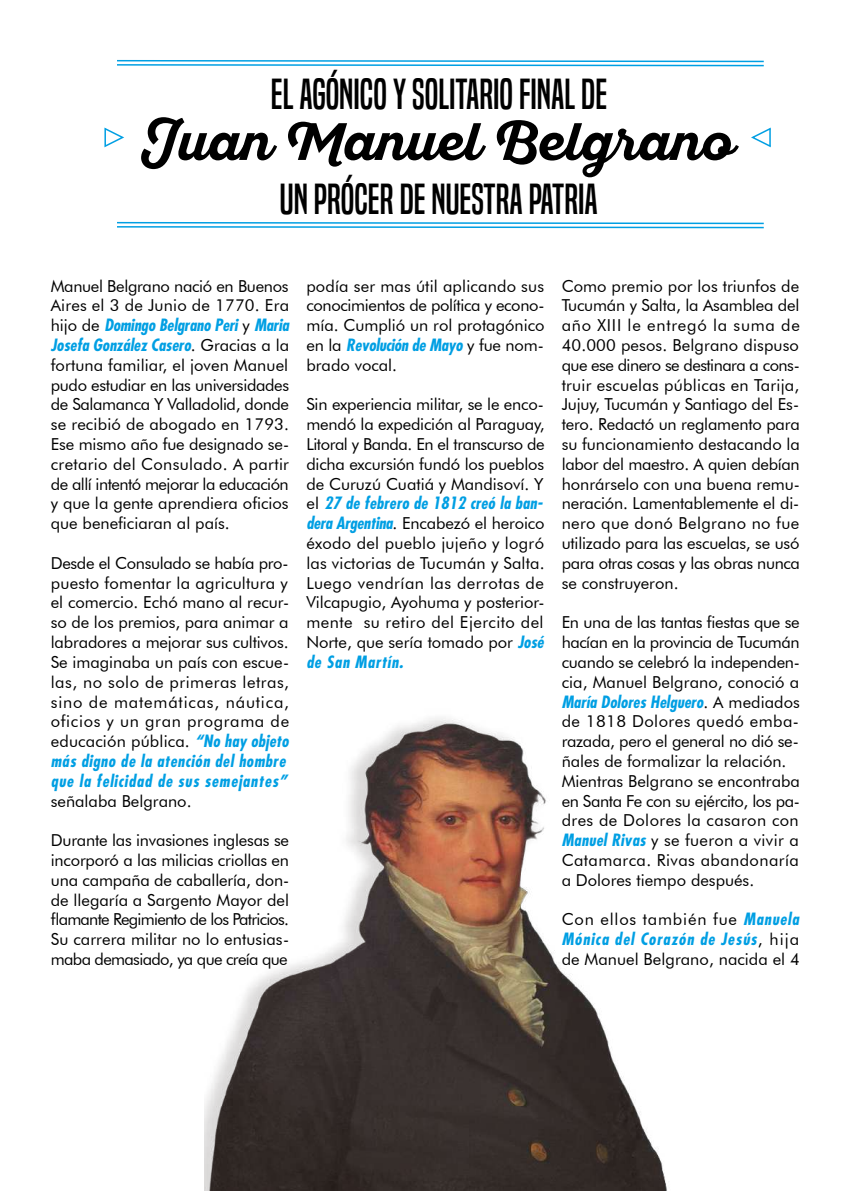
<style>
.page{position:relative;width:851px;height:1191px;background:#fff}
.page>*{position:absolute;margin:0;border:0;box-sizing:border-box;transform-origin:0 0}
.t1{font:52.5px "Sant Elia Script Bold DMO";color:#000}
.t2{font:40.5px "Built Titling Rg";color:#000}
.t3{font:16.5px/19.8px "Futura BT";color:#000;text-align:justify}
.t4{font:italic 700 condensed 16.5px/19.8px "Futura Std";letter-spacing:-.005em;color:#009fe3}
.t5{font:italic 700 condensed 16.5px/19.8px "Futura Std";letter-spacing:.05em;color:#009fe3}
.t6{font:italic 700 condensed 16.5px "Futura Std";letter-spacing:.015em;color:#009fe3}
.t7{font:16.5px/19.8px "Futura BT";letter-spacing:-.02em;color:#000}
.t8{font:italic 700 condensed 16.5px "Futura Std";letter-spacing:-.01em;color:#009fe3}
.t9{font:italic 700 condensed 16.5px "Futura Std";letter-spacing:.06em;color:#009fe3}
.t10{font:16.5px "Futura BT";letter-spacing:.05em;color:#000}
.t11{font:italic 700 condensed 16.5px "Futura Std";letter-spacing:.045em;color:#009fe3}
.s1{font-family:"Futura BT";font-weight:400;font-style:normal;font-stretch:normal;color:#000}
.s2{font-family:"Futura Std";font-weight:700;font-style:italic;font-stretch:condensed;color:#009fe3}
</style>
<div class="page">
<svg style="left:117px;top:221px;width:647px;height:8px"></svg>
<svg style="left:117px;top:59px;width:647px;height:8px"></svg>
<svg style="left:104px;top:127px;width:20px;height:21px"></svg>
<svg style="left:751px;top:127px;width:20px;height:21px"></svg>
<img style="left:204px;top:718px;width:463px;height:473px">
<h2 class="t2" style="left:271px;top:70px;width:338px">EL AGÓNICO Y SOLITARIO FINAL DE</h2>
<h1 class="t1" style="left:141px;top:111px;width:593px">Juan Manuel Belgrano</h1>
<h2 class="t2" style="left:280px;top:175px;width:319px">UN PRÓCER DE NUESTRA PATRIA</h2>
<p class="t7" style="left:51px;top:276px;width:240px">Manuel Belgrano nació en Buenos<br>Aires el 3 de Junio de 1770. Era</p>
<p class="t4" style="left:51px;top:315px;width:240px"><span class="s1">hijo de</span> Domingo Belgrano Peri <span class="s1">y</span> Maria<br>Josefa González Casero<span class="s1">. Gracias a la</span></p>
<p class="t3" style="left:51px;top:355px;width:240px">fortuna familiar, el joven Manuel pudo estudiar en las universidades de Salamanca Y Valladolid, donde se recibió de abogado en 1793.<br>Ese mismo año fue designado se&shy;cretario del Consulado. A partir de allí intentó mejorar la educación y que la gente aprendiera oficios que beneficiaran al país.</p>
<p class="t3" style="left:51px;top:553px;width:240px">Desde el Consulado se había pro&shy;puesto fomentar la agricultura y el comercio. Echó mano al recur&shy;so de los premios, para animar a labradores a mejorar sus cultivos.<br>Se imaginaba un país con escue&shy;las, no solo de primeras letras, sino de matemáticas, náutica, oficios y un gran programa de educación pública. <span class="s2">“No hay objeto</span></p>
<p class="t5" style="left:51px;top:751px;width:238px">más digno de la atención del hombre que la felicidad de sus semejantes”</p>
<p class="t3" style="left:51px;top:790px;width:142px">señalaba Belgrano.</p>
<p class="t3" style="left:51px;top:830px;width:240px">Durante las invasiones inglesas se incorporó a las milicias criollas en una campaña de caballería, don&shy;de llegaría a Sargento Mayor del flamante Regimiento de los Patricios.<br>Su carrera militar no lo entusias&shy;maba demasiado, ya que creía que</p>
<p class="t3" style="left:306px;top:276px;width:240px">podía ser mas útil aplicando sus conocimientos de política y econo&shy;mía. Cumplió un rol protagónico</p>
<p class="t8" style="left:306px;top:335px;width:239px"><span class="s1">en la</span> Revolución de Mayo <span class="s1">y fue nom-</span></p>
<p class="t3" style="left:306px;top:355px;width:92px">brado vocal.</p>
<p class="t3" style="left:306px;top:394px;width:240px">Sin experiencia militar, se le enco&shy;mendó la expedición al Paraguay, Litoral y Banda. En el transcurso de dicha excursión fundó los pueblos de Curuzú Cuatiá y Mandisoví. Y</p>
<p class="t6" style="left:306px;top:493px;width:238px"><span class="s1">el</span> 27 de febrero de 1812 creó la ban-</p>
<p class="t3" style="left:306px;top:513px;width:240px"><span class="s2">dera Argentina</span>. Encabezó el heroico éxodo del pueblo jujeño y logró las victorias de Tucumán y Salta.<br>Luego vendrían las derrotas de Vilcapugio, Ayohuma y posterior&shy;mente su retiro del Ejercito del Norte, que sería tomado por <span class="s2">José</span></p>
<p class="t11" style="left:306px;top:651px;width:98px">de San Martín.</p>
<p class="t3" style="left:561px;top:276px;width:240px">Como premio por los triunfos de Tucumán y Salta, la Asamblea del año XIII le entregó la suma de 40.000 pesos. Belgrano dispuso que ese dinero se destinara a cons&shy;truir escuelas públicas en Tarija, Jujuy, Tucumán y Santiago del Es&shy;tero. Redactó un reglamento para su funcionamiento destacando la labor del maestro. A quien debían honrárselo con una buena remu&shy;neración. Lamentablemente el di&shy;nero que donó Belgrano no fue utilizado para las escuelas, se usó para otras cosas y las obras nunca se construyeron.</p>
<p class="t3" style="left:561px;top:612px;width:240px">En una de las tantas fiestas que se hacían en la provincia de Tucumán cuando se celebró la independen&shy;cia, Manuel Belgrano, conoció a</p>
<p class="t6" style="left:561px;top:691px;width:240px">María Dolores Helguero<span class="s1">. A mediados</span></p>
<p class="t3" style="left:561px;top:711px;width:240px;text-align:left">de 1818 Dolores quedó emba&shy;razada, pero el general no dió se&shy;ñales de formalizar la relación.<br>Mientras Belgrano se encontraba en Santa Fe con su ejército, los pa&shy;dres de Dolores la casaron con<br><span class="s2">Manuel Rivas</span> y se fueron a vivir a<br>Catamarca. Rivas abandonaría a Dolores tiempo después.</p>
<p class="t10" style="left:561px;top:909px;width:239px">Con ellos también fue <span class="s2">Manuela</span></p>
<p class="t9" style="left:561px;top:929px;width:239px">Mónica del Corazón de Jesús<span class="s1">, hija</span></p>
<p class="t3" style="left:561px;top:949px;width:240px">de Manuel Belgrano, nacida el 4</p>
</div>
